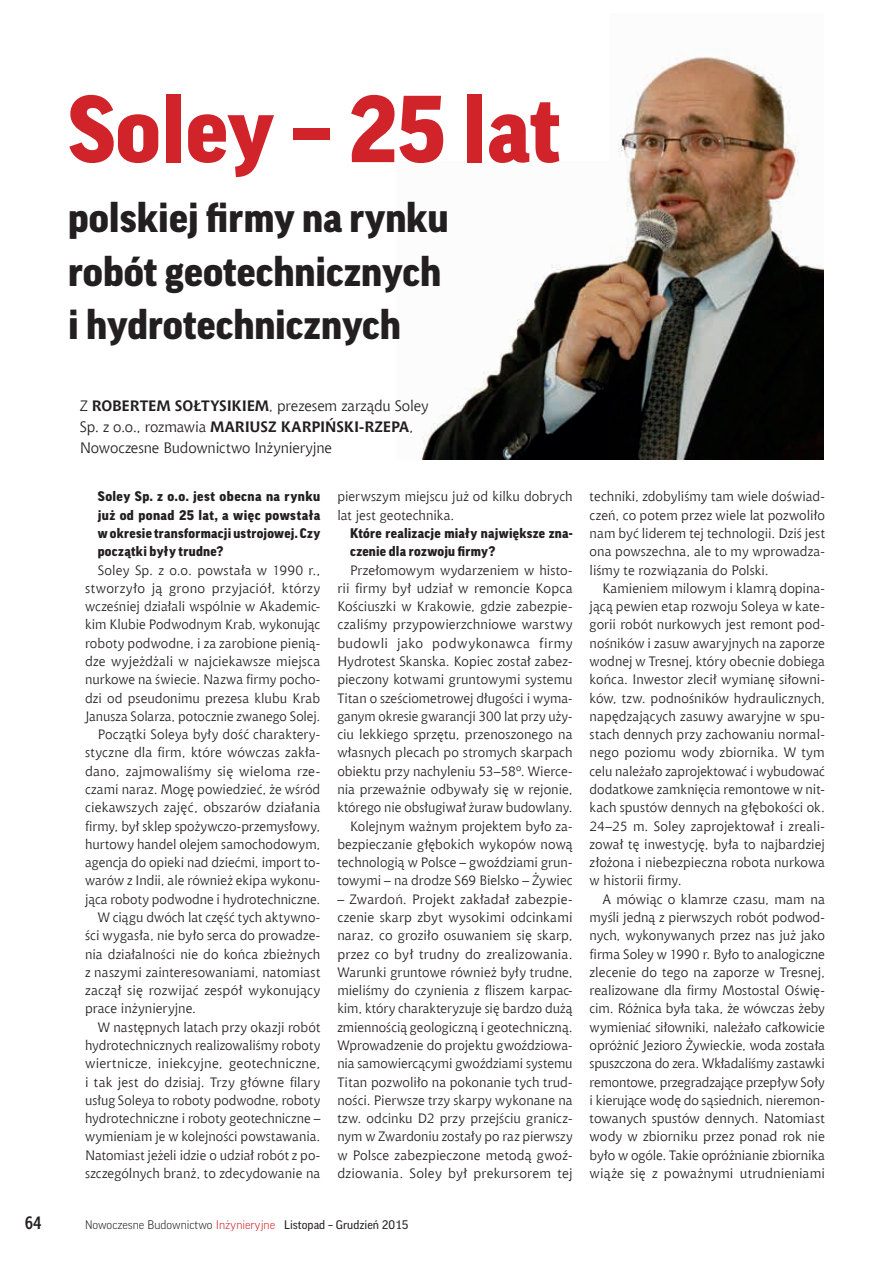
<style>
.page{position:relative;width:893px;height:1263px;background:#fff}
.page>*{position:absolute;margin:0;border:0;box-sizing:border-box;transform-origin:0 0}
.t1{font:900 91.5px "Good Pro";color:#d1232a}
.t2{font:900 40.5px/53.6px "Good Pro";color:#231f20}
.t3{font:700 18px "Aerton Cnd EFN";color:#231f20}
.t4{font:15px/21px "Chianti EU";letter-spacing:-.01em;color:#231f20}
.t5{font:13.5px/18.3px "Chianti EU";letter-spacing:.005em;color:#231f20;text-align:justify}
.t6{font:900 13.5px/18.3px "Good Pro";letter-spacing:.02em;color:#231f20;text-align:justify}
.t7{font:13.5px "Chianti EU";letter-spacing:.025em;color:#231f20}
.t8{font:300 12px "Good Pro";color:#231f20}
.s1{font-weight:700}
.s2{color:#d1232a}
.s3{font-weight:400}
</style>
<div class="page">
<img style="left:421px;top:57px;width:403px;height:402px">
<h1 class="t1" style="left:68px;top:78px;width:494px">Soley – 25 lat</h1>
<h2 class="t2" style="left:68px;top:191px;width:382px">polskiej firmy na rynku robót geotechnicznych i hydrotechnicznych</h2>
<p class="t4" style="left:80px;top:395px;width:350px">Z <span class="s1">ROBERTEM SOŁTYSIKIEM</span>, prezesem zarządu Soley<br>Sp. z o.o., rozmawia <span class="s1">MARIUSZ KARPIŃSKI-RZEPA</span>,<br>Nowoczesne Budownictwo Inżynieryjne</p>
<p class="t6" style="left:98px;top:487px;width:224px">Soley Sp. z o.o. jest obecna na rynku już od ponad 25 lat, a więc powstała w okresie transformacji ustrojowej. Czy początki były trudne?</p>
<p class="t5" style="left:98px;top:560px;width:224px">Soley Sp. z o.o. powstała w 1990 r.,</p>
<p class="t7" style="left:85px;top:580px;width:237px">stworzyło ją grono przyjaciół, którzy</p>
<p class="t5" style="left:85px;top:597px;width:237px">wcześniej działali wspólnie w Akademic-</p>
<p class="t5" style="left:85px;top:615px;width:237px">kim Klubie Podwodnym Krab, wykonując</p>
<p class="t5" style="left:85px;top:634px;width:237px">roboty podwodne, i za zarobione pienią-</p>
<p class="t5" style="left:85px;top:652px;width:237px">dze wyjeżdżali w najciekawsze miejsca</p>
<p class="t5" style="left:85px;top:670px;width:237px">nurkowe na świecie. Nazwa firmy pocho-</p>
<p class="t5" style="left:85px;top:688px;width:237px">dzi od pseudonimu prezesa klubu Krab</p>
<p class="t5" style="left:85px;top:707px;width:237px">Janusza Solarza, potocznie zwanego Solej.</p>
<p class="t5" style="left:98px;top:725px;width:224px">Początki Soleya były dość charaktery-</p>
<p class="t5" style="left:85px;top:743px;width:237px">styczne dla firm, które wówczas zakła-</p>
<p class="t5" style="left:85px;top:762px;width:237px">dano, zajmowaliśmy się wieloma rze-</p>
<p class="t5" style="left:85px;top:780px;width:237px">czami naraz. Mogę powiedzieć, że wśród</p>
<p class="t5" style="left:85px;top:798px;width:237px">ciekawszych zajęć, obszarów działania</p>
<p class="t5" style="left:85px;top:816px;width:237px">firmy, był sklep spożywczo-przemysłowy,</p>
<p class="t5" style="left:85px;top:835px;width:237px">hurtowy handel olejem samochodowym,</p>
<p class="t5" style="left:85px;top:853px;width:237px">agencja do opieki nad dziećmi, import to-</p>
<p class="t5" style="left:85px;top:871px;width:237px">warów z Indii, ale również ekipa wykonu-</p>
<p class="t5" style="left:85px;top:890px;width:237px">jąca roboty podwodne i hydrotechniczne.</p>
<p class="t5" style="left:98px;top:908px;width:224px">W ciągu dwóch lat część tych aktywno-</p>
<p class="t5" style="left:85px;top:926px;width:237px">ści wygasła, nie było serca do prowadze-</p>
<p class="t5" style="left:85px;top:944px;width:237px">nia działalności nie do końca zbieżnych</p>
<p class="t5" style="left:85px;top:963px;width:237px">z naszymi zainteresowaniami, natomiast</p>
<p class="t5" style="left:85px;top:981px;width:237px">zaczął się rozwijać zespół wykonujący</p>
<p class="t5" style="left:85px;top:999px;width:113px">prace inżynieryjne.</p>
<p class="t5" style="left:98px;top:1018px;width:224px">W następnych latach przy okazji robót</p>
<p class="t5" style="left:85px;top:1036px;width:237px">hydrotechnicznych realizowaliśmy roboty</p>
<p class="t5" style="left:85px;top:1054px;width:237px">wiertnicze, iniekcyjne, geotechniczne,</p>
<p class="t5" style="left:85px;top:1072px;width:237px">i tak jest do dzisiaj. Trzy główne filary</p>
<p class="t5" style="left:85px;top:1091px;width:237px">usług Soleya to roboty podwodne, roboty</p>
<p class="t5" style="left:85px;top:1109px;width:237px">hydrotechniczne i roboty geotechniczne –</p>
<p class="t5" style="left:85px;top:1127px;width:237px">wymieniam je w kolejności powstawania.</p>
<p class="t5" style="left:85px;top:1146px;width:237px">Natomiast jeżeli idzie o udział robót z po-</p>
<p class="t5" style="left:85px;top:1164px;width:237px">szczególnych branż, to zdecydowanie na</p>
<p class="t5" style="left:337px;top:487px;width:237px">pierwszym miejscu już od kilku dobrych lat jest geotechnika.</p>
<p class="t6" style="left:350px;top:524px;width:224px">Które realizacje miały największe zna&shy;czenie dla rozwoju firmy?</p>
<p class="t5" style="left:337px;top:560px;width:237px;text-align:right">Przełomowym wydarzeniem w histo&shy;rii firmy był udział w remoncie Kopca Kościuszki w Krakowie, gdzie zabezpie&shy;czaliśmy przypowierzchniowe warstwy budowli jako podwykonawca firmy Hydrotest Skanska. Kopiec został zabez&shy;pieczony kotwami gruntowymi systemu Titan o sześciometrowej długości i wyma&shy;ganym okresie gwarancji 300 lat przy uży&shy;ciu lekkiego sprzętu, przenoszonego na własnych plecach po stromych skarpach obiektu przy nachyleniu 53–58º. Wierce&shy;nia przeważnie odbywały się w rejonie, którego nie obsługiwał żuraw budowlany.<br>Kolejnym ważnym projektem było za&shy;bezpieczanie głębokich wykopów nową technologią w Polsce – gwoździami grun&shy;towymi – na drodze S69 Bielsko – Żywiec</p>
<p class="t5" style="left:337px;top:890px;width:237px">– Zwardoń. Projekt zakładał zabezpie&shy;czenie skarp zbyt wysokimi odcinkami naraz, co groziło osuwaniem się skarp, przez co był trudny do zrealizowania.<br>Warunki gruntowe również były trudne, mieliśmy do czynienia z fliszem karpac&shy;kim, który charakteryzuje się bardzo dużą zmiennością geologiczną i geotechniczną.<br>Wprowadzenie do projektu gwoździowa&shy;nia samowiercącymi gwoździami systemu Titan pozwoliło na pokonanie tych trud&shy;ności. Pierwsze trzy skarpy wykonane na tzw. odcinku D2 przy przejściu granicz&shy;nym w Zwardoniu zostały po raz pierwszy w Polsce zabezpieczone metodą gwoź&shy;dziowania. Soley był prekursorem tej</p>
<h3 class="t3" style="left:25px;top:1212px;width:18px">64</h3>
<p class="t8" style="left:85px;top:1218px;width:325px">Nowoczesne Budownictwo <span class="s2">Inżynieryjne</span> <span class="s3">Listopad – Grudzień 2015</span></p>
<p class="t5" style="left:590px;top:487px;width:237px">techniki, zdobyliśmy tam wiele doświad&shy;czeń, co potem przez wiele lat pozwoliło nam być liderem tej technologii. Dziś jest ona powszechna, ale to my wprowadza&shy;liśmy te rozwiązania do Polski.</p>
<p class="t5" style="left:590px;top:579px;width:237px;text-indent:13px">Kamieniem milowym i klamrą dopina&shy;jącą pewien etap rozwoju Soleya w kate&shy;gorii robót nurkowych jest remont pod&shy;nośników i zasuw awaryjnych na zaporze wodnej w Tresnej, który obecnie dobiega końca. Inwestor zlecił wymianę siłowni&shy;ków, tzw. podnośników hydraulicznych, napędzających zasuwy awaryjne w spu&shy;stach dennych przy zachowaniu normal&shy;nego poziomu wody zbiornika. W tym celu należało zaprojektować i wybudować dodatkowe zamknięcia remontowe w nit&shy;kach spustów dennych na głębokości ok.<br>24–25 m. Soley zaprojektował i zreali&shy;zował tę inwestycję, była to najbardziej złożona i niebezpieczna robota nurkowa w historii firmy.</p>
<p class="t5" style="left:590px;top:890px;width:237px;text-indent:13px">A mówiąc o klamrze czasu, mam na myśli jedną z pierwszych robót podwod&shy;nych, wykonywanych przez nas już jako firma Soley w 1990 r. Było to analogiczne zlecenie do tego na zaporze w Tresnej, realizowane dla firmy Mostostal Oświę&shy;cim. Różnica była taka, że wówczas żeby wymieniać siłowniki, należało całkowicie opróżnić Jezioro Żywieckie, woda została spuszczona do zera. Wkładaliśmy zastawki remontowe, przegradzające przepływ Soły i kierujące wodę do sąsiednich, nieremon&shy;towanych spustów dennych. Natomiast wody w zbiorniku przez ponad rok nie było w ogóle. Takie opróżnianie zbiornika wiąże się z poważnymi utrudnieniami</p>
</div>
